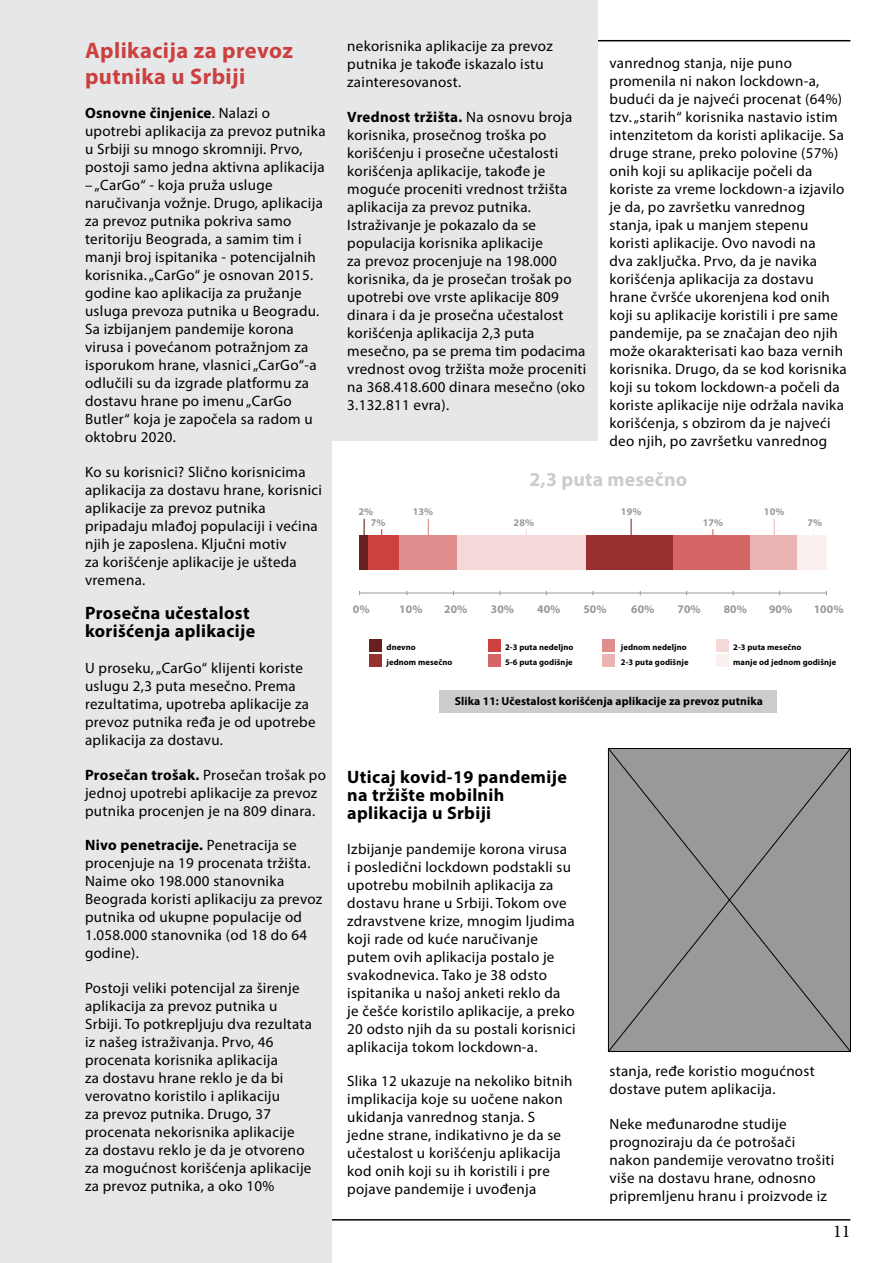
<style>
.page{position:relative;width:893px;height:1263px;background:#fff}
.page>*{position:absolute;margin:0;border:0;box-sizing:border-box;transform-origin:0 0}
.t1{font:700 22.5px/25.5px "Myriad Pro";letter-spacing:.02em;color:#cc4040}
.t2{font:700 19.8px "Myriad Pro";letter-spacing:.01em;color:#ccc}
.t3{font:700 18px/18px "Myriad Pro";letter-spacing:.02em;color:#000}
.t4{font:18px "Minion Pro";color:#000}
.t5{font:15px/18px "Myriad Pro";letter-spacing:.02em;color:#000}
.t6{font:700 11.55px "Myriad Pro";letter-spacing:.01em;color:#000}
.t7{font:700 11.55px "Myriad Pro";letter-spacing:.01em;color:#999}
.t8{font:700 10.2px/10.6px "Myriad Pro";letter-spacing:.01em;color:#999}
.t9{font:700 8.55px/15px "Myriad Pro";letter-spacing:.01em;color:#000}
.s1{font-weight:700}
</style>
<div class="page">
<hr style="left:85px;top:40px;width:765px;height:1px;background:#000">
<hr style="left:85px;top:1219px;width:765px;height:1px;background:#000">
<div style="left:0;top:0;width:332px;height:1263px;background:#e6e7e8"></div>
<div style="left:325px;top:0;width:273px;height:441px;background:#e6e7e8"></div>
<div style="left:440px;top:690px;width:337px;height:22px;background:#ccc"></div>
<div style="left:488px;top:639px;width:13px;height:13px;background:#cc4040"></div>
<div style="left:488px;top:654px;width:13px;height:13px;background:#d66666"></div>
<div style="left:369px;top:639px;width:12px;height:13px;background:#662020"></div>
<div style="left:360px;top:535px;width:9px;height:35px;background:#662020"></div>
<div style="left:369px;top:535px;width:30px;height:35px;background:#cc4040"></div>
<div style="left:399px;top:535px;width:58px;height:35px;background:#e08d8d"></div>
<div style="left:586px;top:535px;width:88px;height:35px;background:#993030"></div>
<div style="left:750px;top:535px;width:47px;height:35px;background:#ebb3b3"></div>
<div style="left:797px;top:535px;width:29px;height:35px;background:#fbf0f0"></div>
<div style="left:457px;top:535px;width:129px;height:35px;background:#f5d9d9"></div>
<div style="left:674px;top:535px;width:76px;height:35px;background:#d66666"></div>
<div style="left:369px;top:654px;width:12px;height:13px;background:#993030"></div>
<div style="left:602px;top:639px;width:13px;height:13px;background:#e08d8d"></div>
<div style="left:602px;top:654px;width:13px;height:13px;background:#ebb3b3"></div>
<div style="left:716px;top:639px;width:13px;height:13px;background:#f5d9d9"></div>
<div style="left:716px;top:654px;width:13px;height:13px;background:#fbf0f0"></div>
<hr style="left:360px;top:593px;width:466px;height:1px;background:#999">
<svg style="left:364px;top:519px;width:1px;height:16px"></svg>
<svg style="left:428px;top:519px;width:1px;height:16px"></svg>
<svg style="left:631px;top:519px;width:1px;height:16px"></svg>
<svg style="left:774px;top:519px;width:1px;height:16px"></svg>
<div style="left:608px;top:748px;width:243px;height:304px;background:#999"></div>
<h1 class="t1" style="left:85px;top:37px;width:209px">Aplikacija za prevoz putnika u Srbiji</h1>
<p class="t5" style="left:85px;top:104px;width:242px"><span class="s1">Osnovne činjenice</span>. Nalazi o upotrebi aplikacija za prevoz putnika u Srbiji su mnogo skromniji. Prvo, postoji samo jedna aktivna aplikacija</p>
<p class="t5" style="left:85px;top:176px;width:239px">– „CarGo“ - koja pruža usluge naručivanja vožnje. Drugo, aplikacija za prevoz putnika pokriva samo teritoriju Beograda, a samim tim i manji broj ispitanika - potencijalnih korisnika. „CarGo“ je osnovan 2015. godine kao aplikacija za pružanje usluga prevoza putnika u Beogradu.<br>Sa izbijanjem pandemije korona virusa i povećanom potražnjom za isporukom hrane, vlasnici „CarGo“-a odlučili su da izgrade platformu za dostavu hrane po imenu „CarGo<br>Butler“ koja je započela sa radom u oktobru 2020.</p>
<p class="t5" style="left:85px;top:463px;width:239px">Ko su korisnici? Slično korisnicima aplikacija za dostavu hrane, korisnici aplikacije za prevoz putnika pripadaju mlađoj populaciji i većina njih je zaposlena. Ključni motiv<br>za korišćenje aplikacije je ušteda vremena.</p>
<p class="t3" style="left:85px;top:604px;width:172px">Prosečna učestalost korišćenja aplikacije</p>
<p class="t5" style="left:85px;top:659px;width:232px">U proseku, „CarGo“ klijenti koriste uslugu 2,3 puta mesečno. Prema rezultatima, upotreba aplikacije za prevoz putnika ređa je od upotrebe aplikacija za dostavu.</p>
<p class="t5" style="left:85px;top:766px;width:242px"><span class="s1">Prosečan trošak.</span> Prosečan trošak po jednoj upotrebi aplikacije za prevoz putnika procenjen je na 809 dinara.</p>
<p class="t5" style="left:85px;top:836px;width:239px"><span class="s1">Nivo penetracije.</span> Penetracija se procenjuje na 19 procenata tržišta.<br>Naime oko 198.000 stanovnika<br>Beograda koristi aplikaciju za prevoz putnika od ukupne populacije od<br>1.058.000 stanovnika (od 18 do 64 godine).</p>
<p class="t5" style="left:85px;top:979px;width:229px">Postoji veliki potencijal za širenje aplikacija za prevoz putnika u Srbiji. To potkrepljuju dva rezultata iz našeg istraživanja. Prvo, 46 procenata korisnika aplikacija<br>za dostavu hrane reklo je da bi verovatno koristilo i aplikaciju<br>za prevoz putnika. Drugo, 37 procenata nekorisnika aplikacije za dostavu reklo je da je otvoreno za mogućnost korišćenja aplikacije za prevoz putnika, a oko 10%</p>
<p class="t5" style="left:347px;top:37px;width:207px">nekorisnika aplikacije za prevoz putnika je takođe iskazalo istu zainteresovanost.</p>
<p class="t5" style="left:347px;top:107px;width:240px"><span class="s1">Vrednost tržišta.</span> Na osnovu broja korisnika, prosečnog troška po korišćenju i prosečne učestalosti korišćenja aplikacije, takođe je moguće proceniti vrednost tržišta aplikacija za prevoz putnika.<br>Istraživanje je pokazalo da se populacija korisnika aplikacije<br>za prevoz procenjuje na 198.000 korisnika, da je prosečan trošak po upotrebi ove vrste aplikacije 809 dinara i da je prosečna učestalost korišćenja aplikacija 2,3 puta mesečno, pa se prema tim podacima vrednost ovog tržišta može proceniti na 368.418.600 dinara mesečno (oko<br>3.132.811 evra).</p>
<p class="t5" style="left:609px;top:54px;width:239px">vanrednog stanja, nije puno promenila ni nakon lockdown-a, budući da je najveći procenat (64%) tzv. „starih“ korisnika nastavio istim intenzitetom da koristi aplikacije. Sa druge strane, preko polovine (57%) onih koji su aplikacije počeli da koriste za vreme lockdown-a izjavilo je da, po završetku vanrednog stanja, ipak u manjem stepenu koristi aplikacije. Ovo navodi na<br>dva zaključka. Prvo, da je navika korišćenja aplikacija za dostavu hrane čvršće ukorenjena kod onih koji su aplikacije koristili i pre same pandemije, pa se značajan deo njih može okarakterisati kao baza vernih korisnika. Drugo, da se kod korisnika koji su tokom lockdown-a počeli da koriste aplikacije nije održala navika korišćenja, s obzirom da je najveći deo njih, po završetku vanrednog</p>
<h2 class="t2" style="left:529px;top:467px;width:159px">2,3 puta mesečno</h2>
<p class="t8" style="left:371px;top:506px;width:16px;text-indent:-12px">2%<br>7%</p>
<p class="t8" style="left:413px;top:506px;width:22px">13%</p>
<p class="t8" style="left:621px;top:506px;width:22px">19%</p>
<p class="t8" style="left:764px;top:506px;width:22px">10%</p>
<p class="t8" style="left:514px;top:517px;width:22px">28%</p>
<p class="t8" style="left:703px;top:517px;width:22px">17%</p>
<p class="t8" style="left:807px;top:517px;width:16px">7%</p>
<p class="t7" style="left:353px;top:602px;width:18px">0%</p>
<p class="t7" style="left:399px;top:602px;width:25px">10%</p>
<p class="t7" style="left:444px;top:602px;width:25px">20%</p>
<p class="t7" style="left:491px;top:602px;width:25px">30%</p>
<p class="t7" style="left:537px;top:602px;width:25px">40%</p>
<p class="t7" style="left:583px;top:602px;width:25px">50%</p>
<p class="t7" style="left:631px;top:602px;width:25px">60%</p>
<p class="t7" style="left:677px;top:602px;width:25px">70%</p>
<p class="t7" style="left:724px;top:601px;width:25px">80%</p>
<p class="t7" style="left:769px;top:601px;width:25px">90%</p>
<p class="t7" style="left:814px;top:601px;width:31px">100%</p>
<p class="t9" style="left:386px;top:639px;width:67px">dnevno<br>jednom mesečno</p>
<p class="t9" style="left:505px;top:639px;width:70px">2-3 puta nedeljno<br>5-6 puta godišnje</p>
<p class="t9" style="left:621px;top:639px;width:67px">jednom nedeljno</p>
<p class="t9" style="left:733px;top:639px;width:70px">2-3 puta mesečno</p>
<p class="t9" style="left:621px;top:654px;width:69px">2-3 puta godišnje</p>
<p class="t9" style="left:733px;top:654px;width:105px">manje od jednom godišnje</p>
<p class="t6" style="left:455px;top:693px;width:310px">Slika 11: Učestalost korišćenja aplikacije za prevoz putnika</p>
<p class="t3" style="left:347px;top:768px;width:221px">Uticaj kovid-19 pandemije na tržište mobilnih aplikacija u Srbiji</p>
<p class="t5" style="left:347px;top:839px;width:230px">Izbijanje pandemije korona virusa<br>i posledični lockdown podstakli su upotrebu mobilnih aplikacija za dostavu hrane u Srbiji. Tokom ove zdravstvene krize, mnogim ljudima koji rade od kuće naručivanje putem ovih aplikacija postalo je svakodnevica. Tako je 38 odsto ispitanika u našoj anketi reklo da<br>je češće koristilo aplikacije, a preko 20 odsto njih da su postali korisnici aplikacija tokom lockdown-a.</p>
<p class="t5" style="left:347px;top:1072px;width:227px">Slika 12 ukazuje na nekoliko bitnih implikacija koje su uočene nakon ukidanja vanrednog stanja. S jedne strane, indikativno je da se učestalost u korišćenju aplikacija kod onih koji su ih koristili i pre pojave pandemije i uvođenja</p>
<p class="t5" style="left:609px;top:1062px;width:207px">stanja, ređe koristio mogućnost dostave putem aplikacija.</p>
<p class="t5" style="left:609px;top:1114px;width:226px">Neke međunarodne studije prognoziraju da će potrošači nakon pandemije verovatno trošiti više na dostavu hrane, odnosno pripremljenu hranu i proizvode iz</p>
<p class="t4" style="left:833px;top:1219px;width:19px">11</p>
</div>
